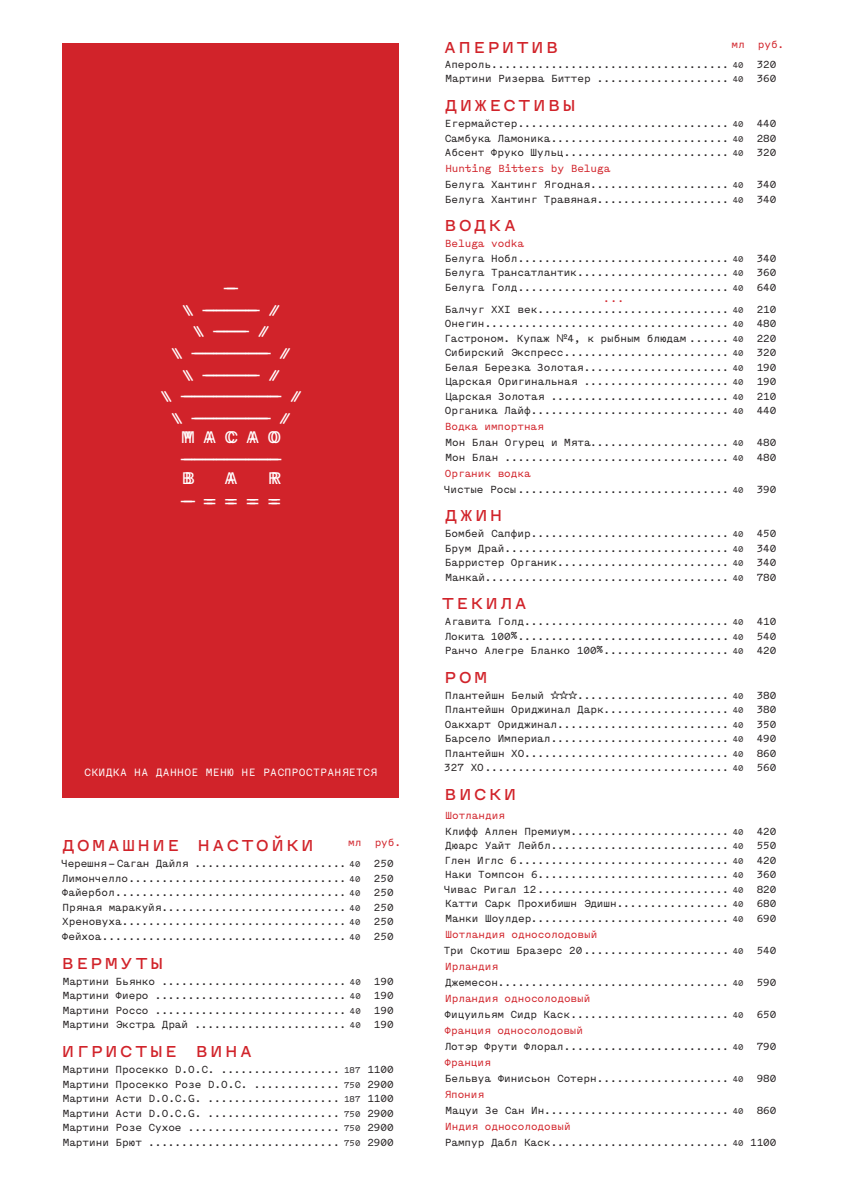
<style>
.page{position:relative;width:842px;height:1191px;background:#fff}
.page>*{position:absolute;margin:0;border:0;box-sizing:border-box;transform-origin:0 0}
.t1{font:22px "Menoe Grotesque Pro";letter-spacing:.075em;color:#d1232a}
.t2{font:18px/21.6px "Menoe Grotesque Pro";color:#fff;text-align:center}
.t3{font:11.3px "Menoe Grotesque Pro";letter-spacing:.03em;color:#fff}
.t4{font:11px/14.5px "Menoe Grotesque Pro";color:#231f20;text-align:justify}
.t5{font:11px "Menoe Grotesque Pro";color:#d1232a}
.s1{font-size:9px}
.s2{color:#d1232a}
.s3{font-family:"Gilroy"}
.s4{font-family:"Aglet Slab"}
</style>
<div class="page">
<div style="left:62px;top:43px;width:337px;height:755px;background:#d1232a"></div>
<h2 class="t2" style="left:159px;top:277px;width:142px">—<br>\ ————— /<br>\ ——— /<br>\ ——————— /<br>\ ————— /<br>\ ————————— / \ ——————— /</h2>
<h2 class="t2" style="left:181px;top:426px;width:99px;text-align:left">M A C A O —————————</h2>
<h2 class="t2" style="left:181px;top:468px;width:12px">B</h2>
<h2 class="t2" style="left:224px;top:468px;width:12px">A</h2>
<h2 class="t2" style="left:267px;top:468px;width:12px">R</h2>
<h2 class="t2" style="left:181px;top:490px;width:99px">— = = = =</h2>
<h2 class="t2" style="left:162px;top:277px;width:142px">—<br>\ ————— /<br>\ ——— /<br>\ ——————— /<br>\ ————— /<br>\ ————————— / \ ——————— /</h2>
<h2 class="t2" style="left:184px;top:426px;width:99px;text-align:left">M A C A O —————————</h2>
<h2 class="t2" style="left:184px;top:468px;width:12px">B</h2>
<h2 class="t2" style="left:227px;top:468px;width:12px">A</h2>
<h2 class="t2" style="left:270px;top:468px;width:12px">R</h2>
<h2 class="t2" style="left:184px;top:490px;width:99px">— = = = =</h2>
<p class="t3" style="left:84px;top:766px;width:294px">СКИДКА НА ДАННОЕ МЕНЮ НЕ РАСПРОСТРАНЯЕТСЯ</p>
<h1 class="t1" style="left:62px;top:831px;width:254px">домашние настойки</h1>
<p class="t4" style="left:61px;top:856px;width:334px">Черешня – Саган Дайля ....................... <span class="s1">40</span> 250<br>Лимончелло................................. <span class="s1">40</span> 250<br>Файербол................................... <span class="s1">40</span> 250<br>Пряная маракуйя............................ <span class="s1">40</span> 250<br>Хреновуха.................................. <span class="s1">40</span> 250<br>Фейхоа..................................... <span class="s1">40</span> 250</p>
<h1 class="t1" style="left:61px;top:949px;width:104px">вермуты</h1>
<p class="t4" style="left:63px;top:974px;width:332px">Мартини Бьянко ............................ <span class="s1">40</span> 190<br>Мартини Фиеро ............................. <span class="s1">40</span> 190<br>Мартини Россо ............................. <span class="s1">40</span> 190<br>Мартини Экстра Драй ....................... <span class="s1">40</span> 190</p>
<h1 class="t1" style="left:62px;top:1037px;width:192px">игристые вина</h1>
<p class="t4" style="left:63px;top:1062px;width:332px">Мартини Просекко D.O.C. .................. <span class="s1">187</span> 1100<br>Мартини Просекко Розе D.O.C. ............. <span class="s1">750</span> 2900<br>Мартини Асти D.O.C.G. .................... <span class="s1">187</span> 1100<br>Мартини Асти D.O.C.G. .................... <span class="s1">750</span> 2900<br>Мартини Розе Сухое ....................... <span class="s1">750</span> 2900<br>Мартини Брют ............................. <span class="s1">750</span> 2900</p>
<p class="t5" style="left:348px;top:836px;width:54px">мл руб.</p>
<p class="t5" style="left:731px;top:38px;width:54px">мл руб.</p>
<h1 class="t1" style="left:444px;top:34px;width:117px">аперитив</h1>
<p class="t4" style="left:445px;top:57px;width:333px">Апероль.................................... <span class="s1">40</span> 320<br>Мартини Ризерва Биттер .................... <span class="s1">40</span> 360</p>
<h1 class="t1" style="left:445px;top:91px;width:133px">дижестивы</h1>
<p class="t4" style="left:445px;top:116px;width:333px">Егермайстер................................ <span class="s1">40</span> 440<br>Самбука Ламоника........................... <span class="s1">40</span> 280<br>Абсент Фруко Шульц......................... <span class="s1">40</span> 320</p>
<p class="t4" style="left:445px;top:161px;width:333px;line-height:16px"><span class="s2">Hunting Bitters by Beluga<br></span>Белуга Хантинг Ягодная..................... <span class="s1">40</span> 340</p>
<p class="t4" style="left:445px;top:192px;width:333px">Белуга Хантинг Травяная.................... <span class="s1">40</span> 340</p>
<h1 class="t1" style="left:444px;top:211px;width:74px">водка</h1>
<p class="t4" style="left:445px;top:236px;width:333px;text-align:left"><span class="s2">Beluga vodka<br></span>Белуга Нобл................................ <span class="s1">40</span> 340<br>Белуга Трансатлантик....................... <span class="s1">40</span> 360<br>Белуга Голд................................ <span class="s1">40</span> 640</p>
<p class="t4" style="left:445px;top:293px;width:333px;line-height:11px;text-align:center"><span class="s2">...<br></span>Балчуг XXI век............................. <span class="s1">40</span> 210</p>
<p class="t4" style="left:444px;top:316px;width:334px">Онегин..................................... <span class="s1">40</span> 480<br>Гастроном. Купаж <span class="s3">№</span>4, к рыбным блюдам ...... <span class="s1">40</span> 220<br>Сибирский Экспресс......................... <span class="s1">40</span> 320<br>Белая Березка Золотая...................... <span class="s1">40</span> 190<br>Царская Оригинальная ...................... <span class="s1">40</span> 190<br>Царская Золотая ........................... <span class="s1">40</span> 210<br>Органика Лайф.............................. <span class="s1">40</span> 440</p>
<p class="t4" style="left:445px;top:419px;width:333px;line-height:16px"><span class="s2">Водка импортная<br></span>Мон Блан Огурец и Мята..................... <span class="s1">40</span> 480</p>
<p class="t4" style="left:444px;top:449px;width:334px;line-height:16px;text-align:left">Мон Блан .................................. <span class="s1">40</span> 480<br><span class="s2">Органик водка<br></span>Чистые Росы................................ <span class="s1">40</span> 390</p>
<h1 class="t1" style="left:445px;top:501px;width:60px">джин</h1>
<p class="t4" style="left:445px;top:526px;width:333px">Бомбей Сапфир.............................. <span class="s1">40</span> 450<br>Брум Драй.................................. <span class="s1">40</span> 340<br>Барристер Органик.......................... <span class="s1">40</span> 340<br>Манкай..................................... <span class="s1">40</span> 780</p>
<h1 class="t1" style="left:441px;top:589px;width:88px">текила</h1>
<p class="t4" style="left:445px;top:614px;width:333px">Агавита Голд............................... <span class="s1">40</span> 410<br>Локита 100%................................ <span class="s1">40</span> 540<br>Ранчо Алегре Бланко 100%................... <span class="s1">40</span> 420</p>
<h1 class="t1" style="left:444px;top:663px;width:45px">ром</h1>
<p class="t4" style="left:444px;top:688px;width:334px">Плантейшн Белый <span class="s4">☆☆☆</span>....................... <span class="s1">40</span> 380<br>Плантейшн Ориджинал Дарк................... <span class="s1">40</span> 380<br>Оакхарт Ориджинал.......................... <span class="s1">40</span> 350<br>Барсело Империал........................... <span class="s1">40</span> 490<br>Плантейшн XO............................... <span class="s1">40</span> 860<br>327 XO..................................... <span class="s1">40</span> 560</p>
<h1 class="t1" style="left:444px;top:780px;width:74px">виски</h1>
<p class="t4" style="left:445px;top:807px;width:333px;line-height:16px"><span class="s2">Шотландия<br></span>Клифф Аллен Премиум........................ <span class="s1">40</span> 420</p>
<p class="t4" style="left:444px;top:838px;width:334px">Дюарс Уайт Лейбл........................... <span class="s1">40</span> 550<br>Глен Иглс 6................................ <span class="s1">40</span> 420<br>Наки Томпсон 6............................. <span class="s1">40</span> 360<br>Чивас Ригал 12............................. <span class="s1">40</span> 820<br>Катти Сарк Прохибишн Эдишн................. <span class="s1">40</span> 680<br>Манки Шоулдер.............................. <span class="s1">40</span> 690</p>
<p class="t4" style="left:444px;top:926px;width:334px;line-height:16px;text-align:left"><span class="s2">Шотландия односолодовый<br></span>Три Скотиш Бразерс 20...................... <span class="s1">40</span> 540<br><span class="s2">Ирландия </span>Джемесон................................... <span class="s1">40</span> 590<br><span class="s2">Ирландия односолодовый<br></span>Фицуильям Сидр Каск........................ <span class="s1">40</span> 650<br><span class="s2">Франция односолодовый<br></span>Лотэр Фрути Флорал......................... <span class="s1">40</span> 790<br><span class="s2">Франция<br></span>Бельвуа Финисьон Сотерн.................... <span class="s1">40</span> 980<br><span class="s2">Япония<br></span>Мацуи Зе Сан Ин............................ <span class="s1">40</span> 860<br><span class="s2">Индия односолодовый<br></span>Рампур Дабл Каск........................... <span class="s1">40</span> 1100</p>
</div>
